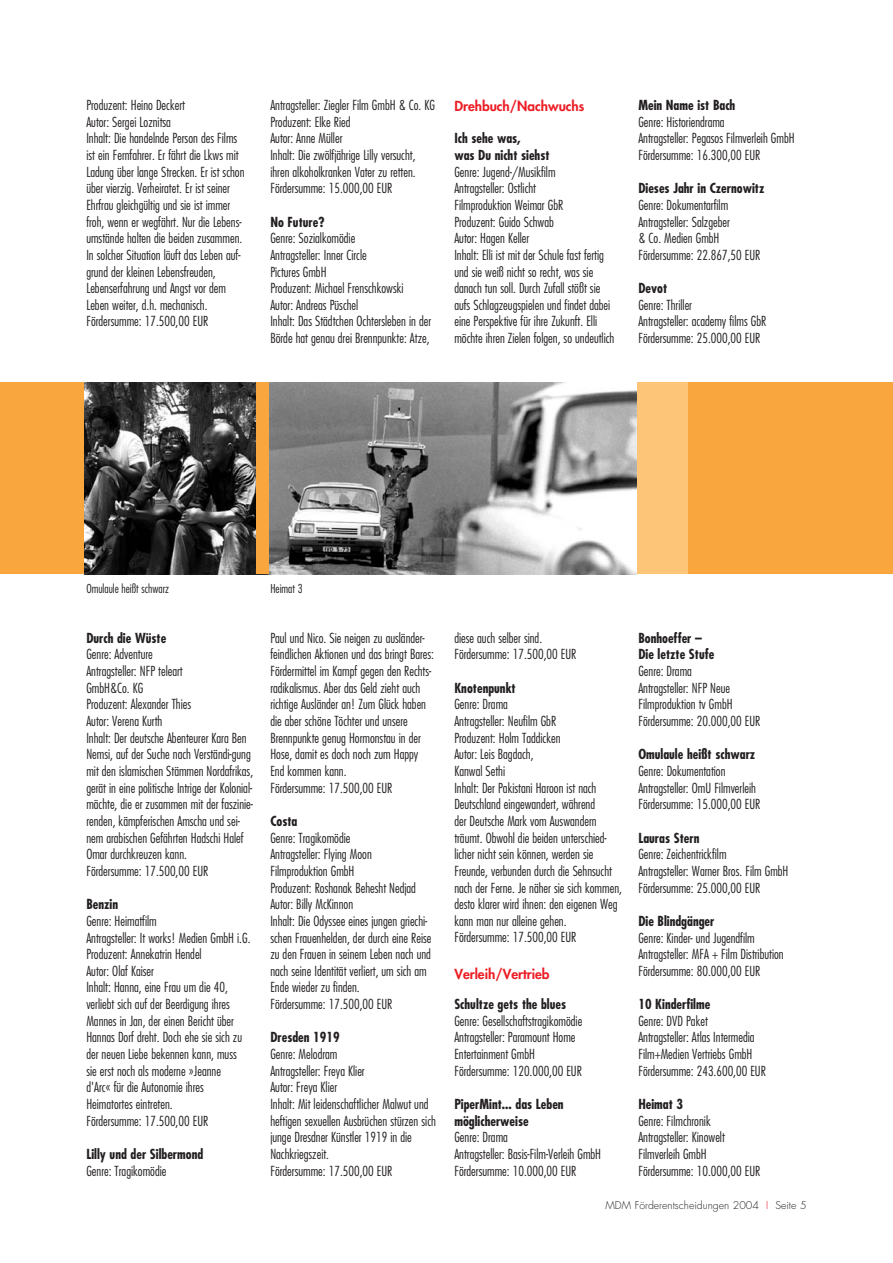
<style>
.page{position:relative;width:893px;height:1263px;background:#fff}
.page>*{position:absolute;margin:0;border:0;box-sizing:border-box;transform-origin:0 0}
.t1{font:300 condensed 13.5px/16.6px "Futura";color:#231f20}
.t2{font:700 condensed 13.5px/16.6px "Futura";color:#231f20}
.t3{font:800 13.5px "Futura";color:#ed1c24}
.t4{font:300 condensed 12px "Futura";color:#231f20}
.t5{font:300 10.5px "Futura";color:#231f20}
.s1{color:#ed1c24}
</style>
<div class="page">
<div style="left:0;top:383px;width:892px;height:191px;background:#faa63f"></div>
<img style="left:85px;top:383px;width:171px;height:191px">
<svg style="left:269px;top:383px;width:368px;height:191px;background:#939393"></svg>
<div style="left:637px;top:383px;width:50px;height:191px;background:#fdc578"></div>
<p class="t1" style="left:86px;top:98px;width:160px">Produzent: Heino Deckert<br>Autor: Sergei Loznitsa<br>Inhalt: Die handelnde Person des Films ist ein Fernfahrer. Er fährt die Lkws mit Ladung über lange Strecken. Er ist schon über vierzig. Verheiratet. Er ist seiner Ehrfrau gleichgültig und sie ist immer froh, wenn er wegfährt. Nur die Lebens&shy;umstände halten die beiden zusammen.<br>In solcher Situation läuft das Leben auf&shy;grund der kleinen Lebensfreuden, Lebenserfahrung und Angst vor dem Leben weiter, d.h. mechanisch.<br>Fördersumme: 17.500,00 EUR</p>
<p class="t1" style="left:270px;top:98px;width:166px">Antragsteller: Ziegler Film GmbH &amp; Co. KG<br>Produzent: Elke Ried<br>Autor: Anne Müller<br>Inhalt: Die zwölfjährige Lilly versucht, ihren alkoholkranken Vater zu retten.<br>Fördersumme: 15.000,00 EUR</p>
<p class="t2" style="left:270px;top:215px;width:56px">No Future?</p>
<p class="t1" style="left:270px;top:231px;width:162px">Genre: Sozialkomödie<br>Antragsteller: Inner Circle<br>Pictures GmbH<br>Produzent: Michael Frenschkowski<br>Autor: Andreas Püschel<br>Inhalt: Das Städtchen Ochtersleben in der<br>Börde hat genau drei Brennpunkte: Atze,</p>
<p class="t3" style="left:454px;top:99px;width:131px">Drehbuch/Nachwuchs</p>
<p class="t2" style="left:454px;top:131px;width:97px">Ich sehe was,<br>was Du nicht siehst</p>
<p class="t1" style="left:454px;top:164px;width:161px">Genre: Jugend-/Musikfilm<br>Antragsteller: Ostlicht<br>Filmproduktion Weimar GbR<br>Produzent: Guido Schwab<br>Autor: Hagen Keller<br>Inhalt: Elli ist mit der Schule fast fertig und sie weiß nicht so recht, was sie danach tun soll. Durch Zufall stößt sie aufs Schlagzeugspielen und findet dabei eine Perspektive für ihre Zukunft. Elli möchte ihren Zielen folgen, so undeutlich</p>
<p class="t2" style="left:638px;top:98px;width:98px">Mein Name ist Bach</p>
<p class="t1" style="left:638px;top:114px;width:158px">Genre: Historiendrama<br>Antragsteller: Pegasos Filmverleih GmbH<br>Fördersumme: 16.300,00 EUR</p>
<p class="t2" style="left:638px;top:181px;width:128px">Dieses Jahr in Czernowitz</p>
<p class="t1" style="left:638px;top:198px;width:123px">Genre: Dokumentarfilm<br>Antragsteller: Salzgeber<br>&amp; Co. Medien GmbH<br>Fördersumme: 22.867,50 EUR</p>
<p class="t2" style="left:638px;top:281px;width:30px">Devot</p>
<p class="t1" style="left:638px;top:297px;width:129px">Genre: Thriller<br>Antragsteller: academy films GbR<br>Fördersumme: 25.000,00 EUR</p>
<p class="t4" style="left:86px;top:583px;width:84px">Omulaule heißt schwarz</p>
<p class="t4" style="left:270px;top:583px;width:34px">Heimat 3</p>
<p class="t2" style="left:86px;top:631px;width:81px">Durch die Wüste</p>
<p class="t1" style="left:86px;top:647px;width:168px">Genre: Adventure<br>Antragsteller: NFP teleart<br>GmbH&amp;Co. KG<br>Produzent: Alexander Thies<br>Autor: Verena Kurth<br>Inhalt: Der deutsche Abenteurer Kara Ben<br>Nemsi, auf der Suche nach Verständi-gung mit den islamischen Stämmen Nordafrikas, gerät in eine politische Intrige der Kolonial&shy;mächte, die er zusammen mit der faszinie&shy;renden, kämpferischen Amscha und sei&shy;nem arabischen Gefährten Hadschi Halef<br>Omar durchkreuzen kann.<br>Fördersumme: 17.500,00 EUR</p>
<p class="t2" style="left:86px;top:897px;width:33px">Benzin</p>
<p class="t1" style="left:86px;top:913px;width:166px">Genre: Heimatfilm<br>Antragsteller: It works! Medien GmbH i.G.<br>Produzent: Annekatrin Hendel<br>Autor: Olaf Kaiser<br>Inhalt: Hanna, eine Frau um die 40, verliebt sich auf der Beerdigung ihres<br>Mannes in Jan, der einen Bericht über<br>Hannas Dorf dreht. Doch ehe sie sich zu der neuen Liebe bekennen kann, muss sie erst noch als moderne »Jeanne<br>d'Arc« für die Autonomie ihres<br>Heimatortes eintreten.<br>Fördersumme: 17.500,00 EUR</p>
<p class="t2" style="left:86px;top:1147px;width:118px">Lilly und der Silbermond</p>
<p class="t1" style="left:86px;top:1163px;width:82px">Genre: Tragikomödie</p>
<p class="t1" style="left:270px;top:630px;width:165px">Paul und Nico. Sie neigen zu ausländer&shy;feindlichen Aktionen und das bringt Bares:<br>Fördermittel im Kampf gegen den Rechts&shy;radikalismus. Aber das Geld zieht auch richtige Ausländer an! Zum Glück haben die aber schöne Töchter und unsere Brennpunkte genug Hormonstau in der Hose, damit es doch noch zum Happy End kommen kann.<br>Fördersumme: 17.500,00 EUR</p>
<p class="t2" style="left:270px;top:814px;width:29px">Costa</p>
<p class="t1" style="left:270px;top:830px;width:163px">Genre: Tragikomödie<br>Antragsteller: Flying Moon<br>Filmproduktion GmbH<br>Produzent: Roshanak Behesht Nedjad<br>Autor: Billy McKinnon<br>Inhalt: Die Odyssee eines jungen griechi&shy;schen Frauenhelden, der durch eine Reise zu den Frauen in seinem Leben nach und nach seine Identität verliert, um sich am<br>Ende wieder zu finden.<br>Fördersumme: 17.500,00 EUR</p>
<p class="t2" style="left:270px;top:1030px;width:71px">Dresden 1919</p>
<p class="t1" style="left:270px;top:1047px;width:167px">Genre: Melodram<br>Antragsteller: Freya Klier<br>Autor: Freya Klier<br>Inhalt: Mit leidenschaftlicher Malwut und heftigen sexuellen Ausbrüchen stürzen sich junge Dresdner Künstler 1919 in die<br>Nachkriegszeit.<br>Fördersumme: 17.500,00 EUR</p>
<p class="t2" style="left:638px;top:631px;width:77px">Bonhoeffer –<br>Die letzte Stufe</p>
<p class="t1" style="left:638px;top:664px;width:123px">Genre: Drama<br>Antragsteller: NFP Neue<br>Filmproduktion tv GmbH<br>Fördersumme: 20.000,00 EUR</p>
<p class="t2" style="left:638px;top:747px;width:118px">Omulaule heißt schwarz</p>
<p class="t1" style="left:638px;top:764px;width:123px">Genre: Dokumentation<br>Antragsteller: OmU Filmverleih<br>Fördersumme: 15.000,00 EUR</p>
<p class="t2" style="left:638px;top:831px;width:63px">Lauras Stern</p>
<p class="t1" style="left:638px;top:847px;width:152px">Genre: Zeichentrickfilm<br>Antragsteller: Warner Bros. Film GmbH<br>Fördersumme: 25.000,00 EUR</p>
<p class="t2" style="left:638px;top:914px;width:78px">Die Blindgänger</p>
<p class="t1" style="left:638px;top:930px;width:147px">Genre: Kinder- und Jugendfilm<br>Antragsteller: MFA + Film Distribution<br>Fördersumme: 80.000,00 EUR</p>
<p class="t2" style="left:638px;top:997px;width:73px">10 Kinderfilme</p>
<p class="t1" style="left:638px;top:1013px;width:129px">Genre: DVD Paket<br>Antragsteller: Atlas Intermedia<br>Film+Medien Vertriebs GmbH<br>Fördersumme: 243.600,00 EUR</p>
<p class="t2" style="left:638px;top:1097px;width:46px">Heimat 3</p>
<p class="t1" style="left:638px;top:1113px;width:123px">Genre: Filmchronik<br>Antragsteller: Kinowelt<br>Filmverleih GmbH<br>Fördersumme: 10.000,00 EUR</p>
<p class="t1" style="left:454px;top:630px;width:123px">diese auch selber sind.<br>Fördersumme: 17.500,00 EUR</p>
<p class="t2" style="left:454px;top:681px;width:63px">Knotenpunkt</p>
<p class="t1" style="left:454px;top:697px;width:169px">Genre: Drama<br>Antragsteller: Neufilm GbR<br>Produzent: Holm Taddicken<br>Autor: Leis Bagdach,<br>Kanwal Sethi<br>Inhalt: Der Pakistani Haroon ist nach<br>Deutschland eingewandert, während<br>der Deutsche Mark vom Auswandern träumt. Obwohl die beiden unterschied&shy;licher nicht sein können, werden sie<br>Freunde, verbunden durch die Sehnsucht nach der Ferne. Je näher sie sich kommen, desto klarer wird ihnen: den eigenen Weg kann man nur alleine gehen.<br>Fördersumme: 17.500,00 EUR</p>
<p class="t3" style="left:454px;top:967px;width:97px">Verleih/Vertrieb</p>
<p class="t2" style="left:454px;top:997px;width:113px">Schultze gets the blues</p>
<p class="t1" style="left:454px;top:1013px;width:129px">Genre: Gesellschaftstragikomödie<br>Antragsteller: Paramount Home<br>Entertainment GmbH<br>Fördersumme: 120.000,00 EUR</p>
<p class="t2" style="left:454px;top:1097px;width:111px">PiperMint... das Leben möglicherweise</p>
<p class="t1" style="left:454px;top:1130px;width:148px">Genre: Drama<br>Antragsteller: Basis-Film-Verleih GmbH<br>Fördersumme: 10.000,00 EUR</p>
<p class="t5" style="left:605px;top:1201px;width:203px">MDM Förderentscheidungen 2004 <span class="s1">I</span> Seite 5</p>
</div>
